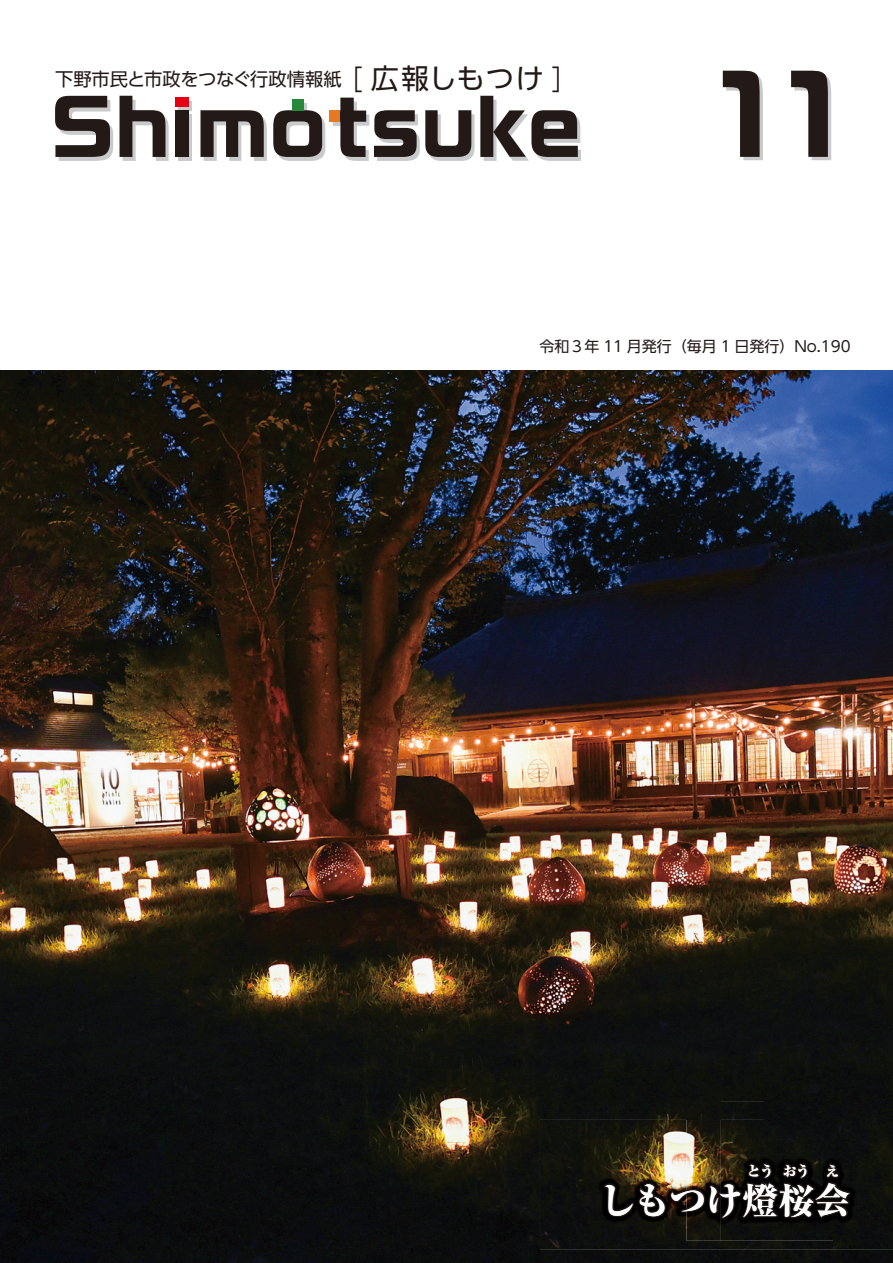
<style>
.page{position:relative;width:893px;height:1263px;background:#fff}
.page>*{position:absolute;margin:0;border:0;box-sizing:border-box;transform-origin:0 0}
.t1{font:105px "Ro G San Srf Std Bd 90 pv RKSJ H";color:#231916}
.t2{font:36px "Ryumin Pr 6 N Heavy 90 pv RKSJ H";color:#fff}
.t3{font:18.3px "UD Shin Go Pr 6 N Regular 90 pv RKSJ H";color:#231916}
.t4{font:15px "UD Shin Go Pr 6 N Regular 90 pv RKSJ H";color:#231916}
.t5{font:13.5px "Ryumin Pr 6 N Heavy 90 pv RKSJ H";color:#fff}
.s1{font-family:"UD Shin Go Pr 6 N Light 90 pv RKSJ H";font-size:28.05px}
.s2{font-size:28.05px}
</style>
<div class="page">
<img style="left:0;top:370px;width:892px;height:893px">
<div style="left:179px;top:114px;width:13px;height:47px;background:#c9cacb"></div>
<div style="left:179px;top:102px;width:13px;height:9px;background:#c9cacb"></div>
<svg style="left:55px;top:96px;width:58px;height:65px"></svg>
<svg style="left:119px;top:96px;width:50px;height:65px"></svg>
<svg style="left:200px;top:110px;width:67px;height:51px"></svg>
<svg style="left:273px;top:98px;width:201px;height:63px"></svg>
<svg style="left:480px;top:96px;width:101px;height:65px"></svg>
<div style="left:176px;top:110px;width:13px;height:47px;background:#231916"></div>
<div style="left:329px;top:110px;width:11px;height:12px;background:#e57922"></div>
<div style="left:292px;top:99px;width:11px;height:12px;background:#27883b"></div>
<div style="left:176px;top:98px;width:13px;height:9px;background:#e60013"></div>
<img style="left:502px;top:1249px;width:38px;height:14px">
<img style="left:540px;top:1120px;width:352px;height:143px">
<div style="left:721px;top:1101px;width:171px;height:140px;background:#0d0f0d"></div>
<img style="left:721px;top:1101px;width:148px;height:1px">
<img style="left:686px;top:1101px;width:35px;height:19px">
<img style="left:686px;top:1120px;width:147px;height:121px">
<div style="left:764px;top:1102px;width:69px;height:138px;background:#0d0e0d"></div>
<svg style="left:596px;top:1157px;width:257px;height:64px;background:#2c2418"></svg>
<div style="left:0;top:1249px;width:391px;height:14px;background:#0b0c0f"></div>
<p class="t3" style="left:55px;top:73px;width:526px">下野市民と市政をつなぐ行政情報紙<span class="s1">［</span><span class="s2">広報しもつけ</span><span class="s1">］</span></p>
<h1 class="t1" style="left:711px;top:78px;width:138px">11</h1>
<p class="t4" style="left:539px;top:340px;width:312px">令和３年 11 月発行（毎月 1 日発行）No.190</p>
<p class="t5" style="left:747px;top:1166px;width:94px">とう おう え</p>
<h2 class="t2" style="left:598px;top:1187px;width:253px">しもつけ燈桜会</h2>
</div>
